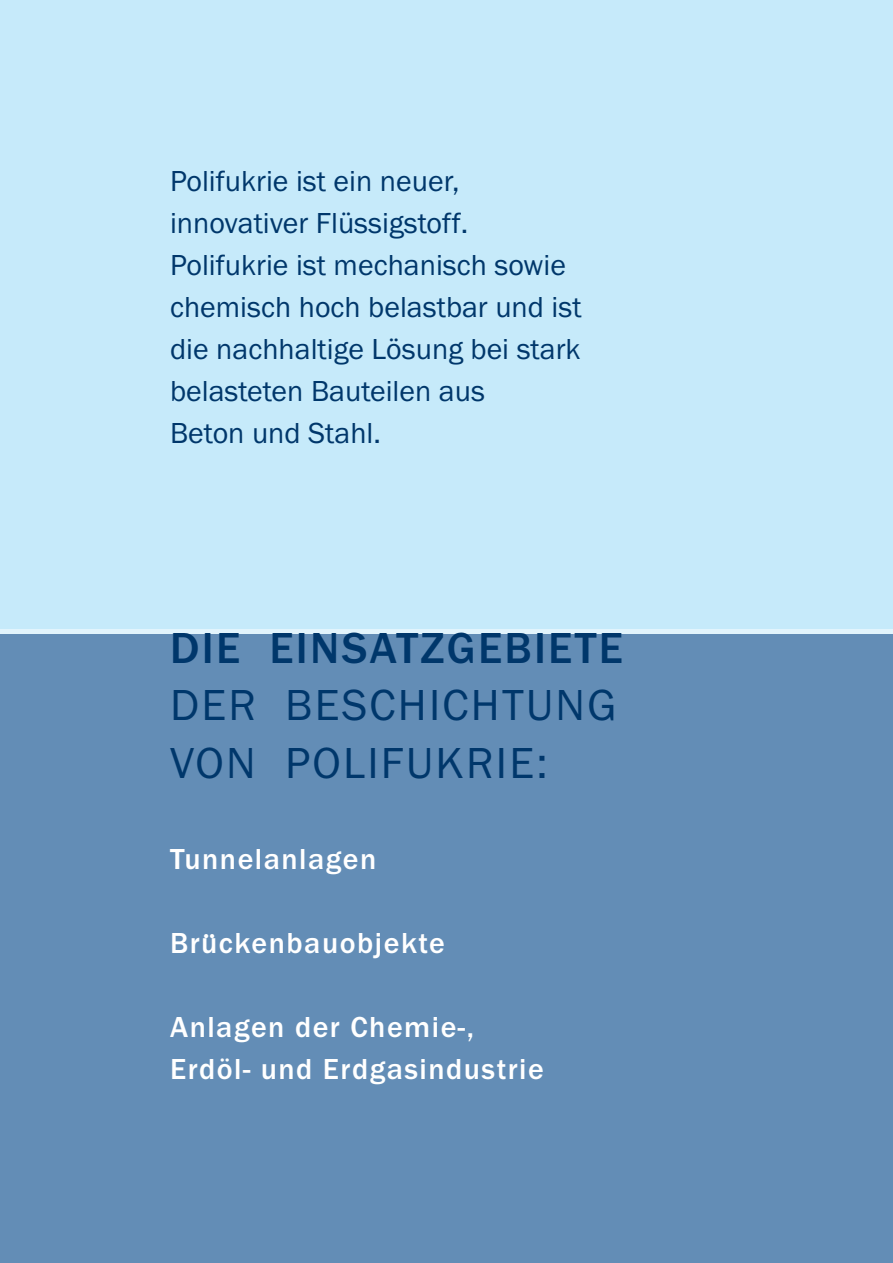
<style>
.page{position:relative;width:893px;height:1263px;background:#c6eafa}
.page>*{position:absolute;margin:0;border:0;box-sizing:border-box;transform-origin:0 0}
.t1{font:45px/57px "Franklin Gothic";letter-spacing:.05em;color:#00376b}
.t2{font:500 45px "Franklin Gothic";letter-spacing:.05em;color:#00376b}
.t3{font:30px/42px "Franklin Gothic";color:#00376b}
.t4{font:500 30px/42px "Franklin Gothic";letter-spacing:.05em;color:#fff}
.s1{font-family:"Baskerville";font-weight:700;font-style:italic}
</style>
<div class="page">
<div style="left:0;top:629px;width:893px;height:5px;background:#e2f4fc"></div>
<div style="left:0;top:634px;width:893px;height:629px;background:#638db6"></div>
<p class="t3" style="left:170px;top:160px;width:413px">Polifukrie ist ein neuer, innovativer Flüssigstoff.<br>Polifukrie ist mechanisch sowie chemisch hoch belastbar und ist die nachhaltige Lösung bei stark belasteten Bauteilen aus<br>Beton und Stahl.</p>
<h1 class="t2" style="left:170px;top:622px;width:454px">DIE EINSATZGEBIETE</h1>
<h1 class="t1" style="left:170px;top:676px;width:448px">DER BESCHICHTUNG<br>VON POLIFUKRIE:</h1>
<p class="t4" style="left:170px;top:837px;width:208px">Tunnelanlagen</p>
<p class="t4" style="left:170px;top:921px;width:276px">Bru<span class="s1">̈</span>ckenbauobjekte</p>
<p class="t4" style="left:170px;top:1005px;width:375px">Anlagen der Chemie-,<br>Erdöl- und Erdgasindustrie</p>
</div>
